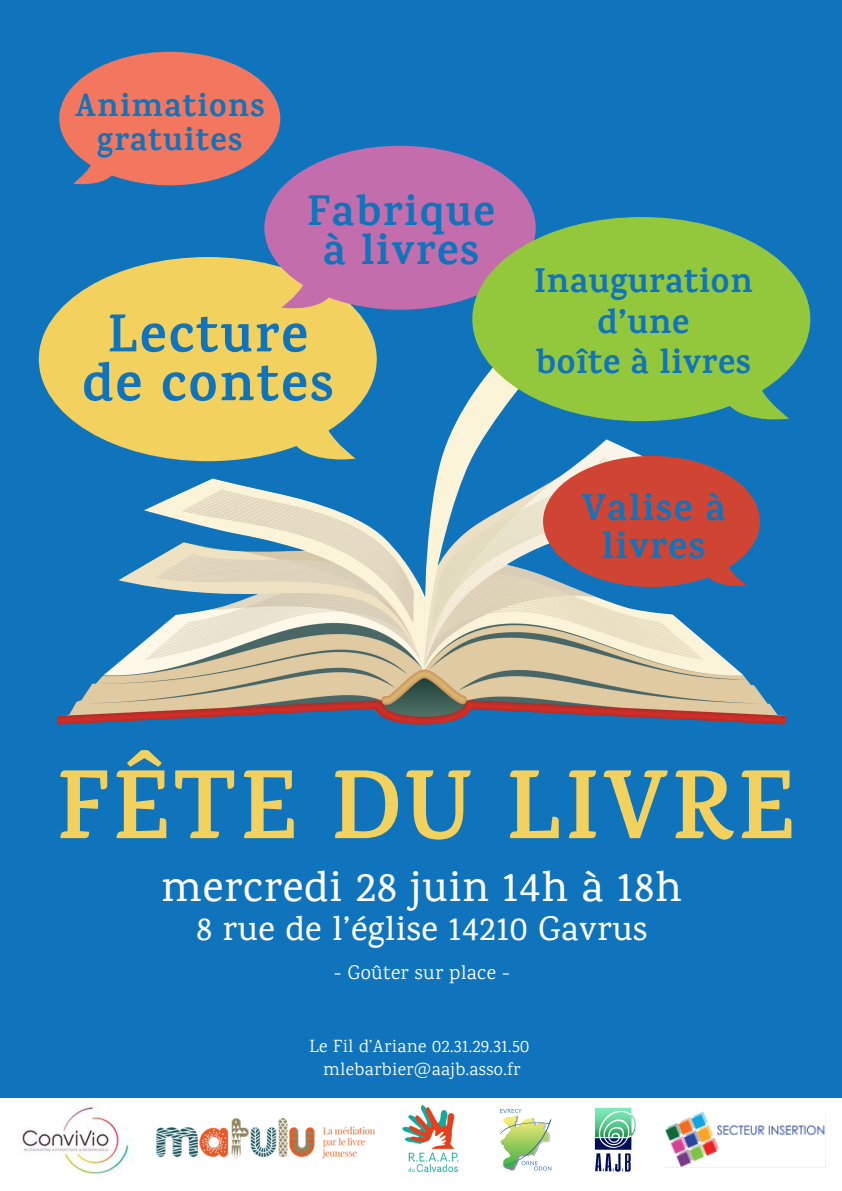
<style>
.page{position:relative;width:842px;height:1191px;background:#fff}
.page>*{position:absolute;margin:0;border:0;box-sizing:border-box;transform-origin:0 0}
.t1{font:700 98.8px "Karma";letter-spacing:.04em;color:#f3d15e}
.t2{font:700 53.8px/48.8px "Karma";letter-spacing:.04em;color:#1074bc;text-align:center}
.t3{font:500 43.4px "Karma";letter-spacing:.02em;color:#fff}
.t4{font:700 43.2px/39.2px "Karma";letter-spacing:.04em;color:#1074bc;text-align:center}
.t5{font:700 37.8px/38.6px "Karma";letter-spacing:.04em;color:#1074bc;text-align:center}
.t6{font:700 34.6px/40.6px "Karma";letter-spacing:.02em;color:#1074bc;text-align:center}
.t7{font:500 34.6px "Karma";letter-spacing:.02em;color:#fff}
.t8{font:700 32.6px/33.6px "Karma";letter-spacing:.04em;color:#1074bc;text-align:center}
.t9{font:20px "Karma";letter-spacing:.02em;color:#fff}
.t10{font:18px/22.8px "Karma";letter-spacing:.02em;color:#fff;text-align:center}
</style>
<div class="page">
<div style="left:0;top:0;width:842px;height:1097px;background:#1074bc"></div>
<img style="left:500px;top:1108px;width:52px;height:63px">
<img style="left:594px;top:1107px;width:42px;height:64px">
<img style="left:402px;top:1105px;width:57px;height:68px">
<img style="left:666px;top:1110px;width:160px;height:58px">
<img style="left:58px;top:395px;width:728px;height:330px">
<img style="left:22px;top:1106px;width:112px;height:69px">
<img style="left:156px;top:1118px;width:219px;height:40px">
<svg style="left:39px;top:257px;width:338px;height:207px;fill:#f3d15e"></svg>
<svg style="left:264px;top:146px;width:271px;height:166px;background:#ae72aa"></svg>
<svg style="left:472px;top:217px;width:338px;height:207px;background:#84b857"></svg>
<svg style="left:543px;top:456px;width:217px;height:133px"></svg>
<svg style="left:59px;top:52px;width:221px;height:135px"></svg>
<h3 class="t8" style="left:75px;top:88px;width:192px">Animations gratuites</h3>
<h3 class="t4" style="left:307px;top:191px;width:189px">Fabrique à livres</h3>
<h2 class="t2" style="left:82px;top:308px;width:253px">Lecture de contes</h2>
<h3 class="t6" style="left:534px;top:260px;width:220px">Inauguration d’une<br>boîte à livres</h3>
<h3 class="t5" style="left:582px;top:487px;width:145px">Valise à livres</h3>
<h1 class="t1" style="left:56px;top:746px;width:739px">FÊTE DU LIVRE</h1>
<h3 class="t3" style="left:161px;top:861px;width:522px">mercredi 28 juin 14h à 18h</h3>
<h3 class="t7" style="left:196px;top:908px;width:453px">8 rue de l’église 14210 Gavrus</h3>
<p class="t9" style="left:334px;top:960px;width:177px">- Goûter sur place -</p>
<p class="t10" style="left:309px;top:1034px;width:221px">Le Fil d’Ariane 02.31.29.31.50 mlebarbier@aajb.asso.fr</p>
</div>
